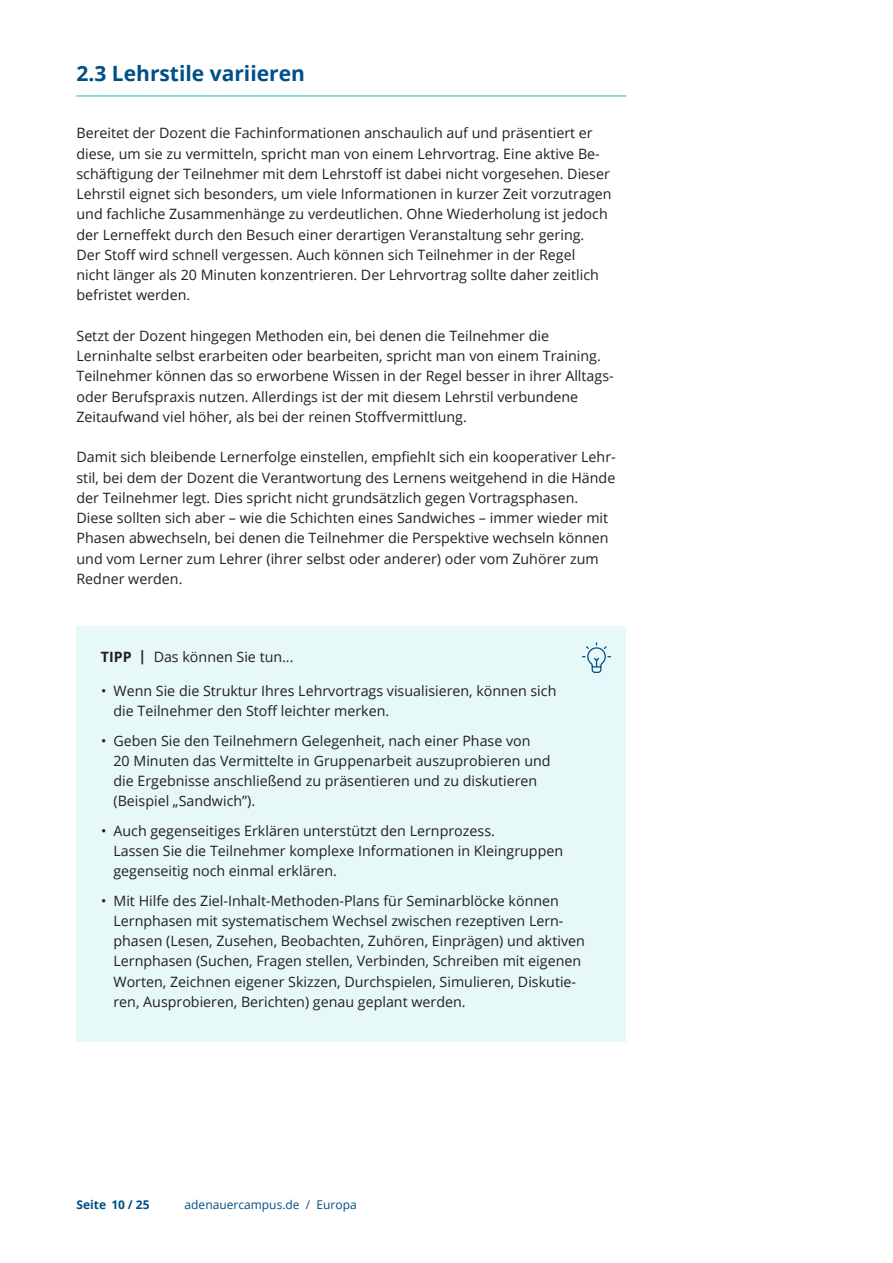
<style>
.page{position:relative;width:893px;height:1263px;background:#fff}
.page>*{position:absolute;margin:0;border:0;box-sizing:border-box;transform-origin:0 0}
.t1{font:700 21px "Open Sans";color:#014f87}
.t2{font:14.25px/20.2px "Open Sans";color:#231f20}
.t3{font:12px "Open Sans";color:#014f87}
.t4{font:700 12px "Open Sans";color:#014f87}
.s1{font-weight:700}
</style>
<div class="page">
<hr style="left:77px;top:96px;width:549px;height:1px;background:#14bbbb">
<div style="left:77px;top:627px;width:549px;height:415px;background:#e7f8f8"></div>
<svg style="left:582px;top:642px;width:29px;height:31px"></svg>
<h1 class="t1" style="left:77px;top:58px;width:230px">2.3 Lehrstile variieren</h1>
<p class="t2" style="left:77px;top:123px;width:537px">Bereitet der Dozent die Fachinformationen anschaulich auf und präsentiert er diese, um sie zu vermitteln, spricht man von einem Lehrvortrag. Eine aktive Be&shy;schäftigung der Teilnehmer mit dem Lehrstoff ist dabei nicht vorgesehen. Dieser Lehrstil eignet sich besonders, um viele Informationen in kurzer Zeit vorzutragen und fachliche Zusammenhänge zu verdeutlichen. Ohne Wiederholung ist jedoch der Lerneffekt durch den Besuch einer derartigen Veranstaltung sehr gering.<br>Der Stoff wird schnell vergessen. Auch können sich Teilnehmer in der Regel nicht länger als 20 Minuten konzentrieren. Der Lehrvortrag sollte daher zeitlich befristet werden.</p>
<p class="t2" style="left:77px;top:325px;width:539px">Setzt der Dozent hingegen Methoden ein, bei denen die Teilnehmer die Lerninhalte selbst erarbeiten oder bearbeiten, spricht man von einem Training.<br>Teilnehmer können das so erworbene Wissen in der Regel besser in ihrer Alltags&shy;oder Berufspraxis nutzen. Allerdings ist der mit diesem Lehrstil verbundene Zeitaufwand viel höher, als bei der reinen Stoffvermittlung.</p>
<p class="t2" style="left:77px;top:447px;width:541px">Damit sich bleibende Lernerfolge einstellen, empfiehlt sich ein kooperativer Lehr&shy;stil, bei dem der Dozent die Verantwortung des Lernens weitgehend in die Hände der Teilnehmer legt. Dies spricht nicht grundsätzlich gegen Vortragsphasen.<br>Diese sollten sich aber – wie die Schichten eines Sandwiches – immer wieder mit Phasen abwechseln, bei denen die Teilnehmer die Perspektive wechseln können und vom Lerner zum Lehrer (ihrer selbst oder anderer) oder vom Zuhörer zum Redner werden.</p>
<p class="t2" style="left:101px;top:646px;width:194px"><span class="s1">TIPP |</span> Das können Sie tun...</p>
<p class="t2" style="left:113px;top:680px;width:444px;text-indent:-12px">• Wenn Sie die Struktur Ihres Lehrvortrags visualisieren, können sich die Teilnehmer den Stoff leichter merken.</p>
<p class="t2" style="left:113px;top:730px;width:439px;text-indent:-12px">• Geben Sie den Teilnehmern Gelegenheit, nach einer Phase von<br>20 Minuten das Vermittelte in Gruppenarbeit auszuprobieren und die Ergebnisse anschließend zu präsentieren und zu diskutieren (Beispiel „Sandwich”).</p>
<p class="t2" style="left:113px;top:820px;width:451px;text-indent:-12px">• Auch gegenseitiges Erklären unterstützt den Lernprozess.<br>Lassen Sie die Teilnehmer komplexe Informationen in Kleingruppen gegenseitig noch einmal erklären.</p>
<p class="t2" style="left:113px;top:890px;width:473px;text-indent:-12px">• Mit Hilfe des Ziel-Inhalt-Methoden-Plans für Seminarblöcke können Lernphasen mit systematischem Wechsel zwischen rezeptiven Lern&shy;phasen (Lesen, Zusehen, Beobachten, Zuhören, Einprägen) und aktiven Lernphasen (Suchen, Fragen stellen, Verbinden, Schreiben mit eigenen Worten, Zeichnen eigener Skizzen, Durchspielen, Simulieren, Diskutie&shy;ren, Ausprobieren, Berichten) genau geplant werden.</p>
<p class="t4" style="left:77px;top:1196px;width:75px">Seite 10 / 25</p>
<p class="t3" style="left:185px;top:1196px;width:174px">adenauercampus.de / Europa</p>
</div>
